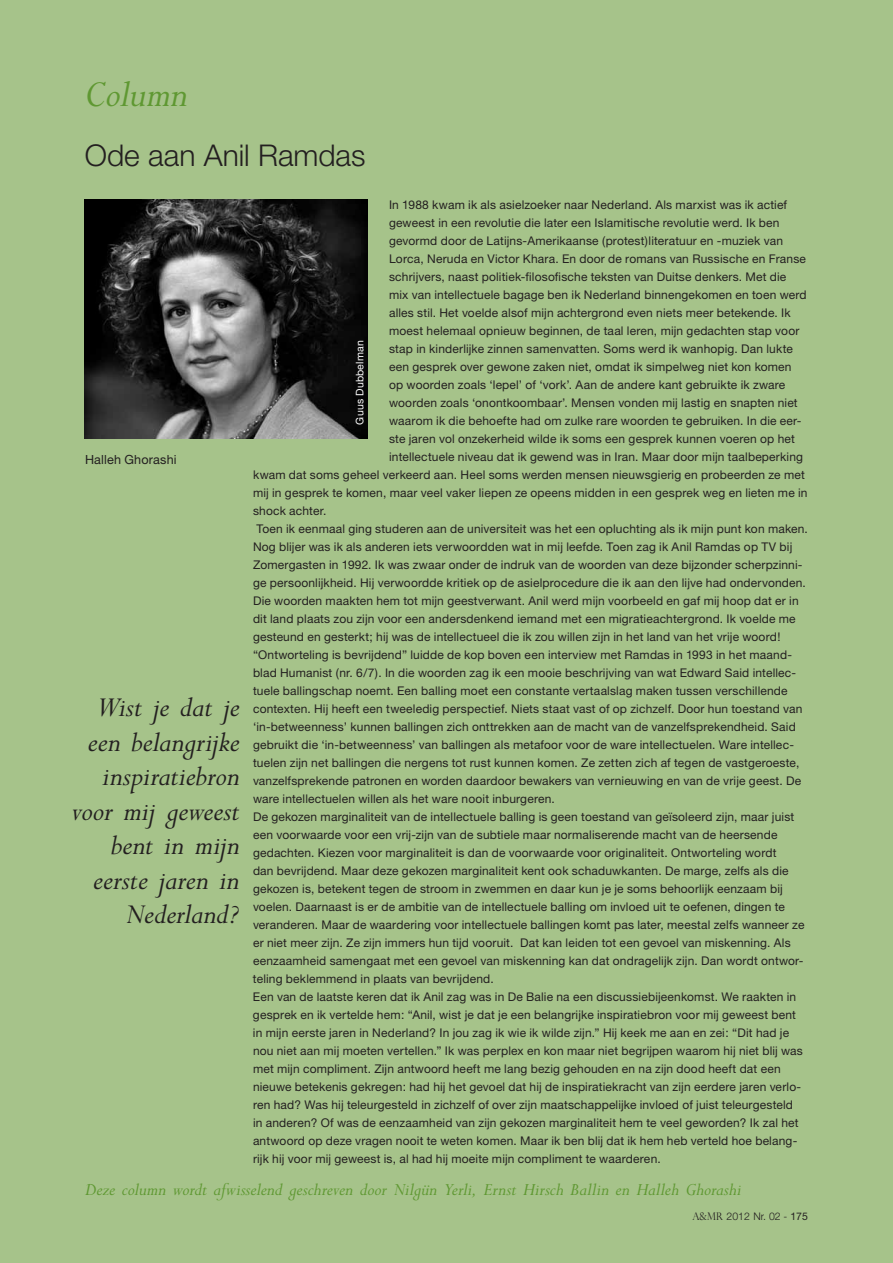
<style>
.page{position:relative;width:893px;height:1263px;background:#a6c38a}
.page>*{position:absolute;margin:0;border:0;box-sizing:border-box;transform-origin:0 0}
.t1{font:italic 42px "M Perpetua";letter-spacing:-.005em;color:#5f9832}
.t2{font:italic 31.5px/34.5px "M Perpetua";letter-spacing:-.005em;color:#231f20;text-align:right}
.t3{font:300 30px "Helvetica Neue";color:#231f20}
.t4{font:italic 19.5px "M Perpetua";letter-spacing:-.005em;color:#5f9832}
.t5{font:12.6px "Helvetica Neue";color:#231f20}
.t6{font:12px "Helvetica Neue";letter-spacing:.015em;color:#231f20}
.t7{font:300 10.5px "Helvetica Neue";color:#231f20}
.t8{font:10.5px "Helvetica Neue";letter-spacing:.02em;color:#fff}
.s1{font-family:"Perpetua Titling"}
.s2{font-weight:400}
</style>
<div class="page">
<img style="left:85px;top:200px;width:283px;height:238px">
<h1 class="t1" style="left:85px;top:73px;width:104px">Column</h1>
<h3 class="t3" style="left:85px;top:137px;width:282px">Ode aan Anil Ramdas</h3>
<p class="t5" style="left:85px;top:452px;width:93px">Halleh Ghorashi</p>
<h2 class="t2" style="left:72px;top:691px;width:170px">Wist je dat je een belangrijke inspiratiebron voor mij geweest bent in mijn eerste jaren in<br>Nederland?</h2>
<p class="t6" style="left:389px;top:198px;width:400px">I n 1988 kwam ik als asielzoeker naar Nederland. Als marxist was ik actief</p>
<p class="t6" style="left:389px;top:216px;width:392px">geweest in een revolutie die later een Islamitische revolutie werd. I k ben</p>
<p class="t6" style="left:389px;top:234px;width:395px">gevormd door de Latijns-Amerikaanse (protest)literatuur en -muziek van</p>
<p class="t6" style="left:389px;top:252px;width:418px">Lorca, Neruda en Victor Khara. En door de romans van Russische en Franse</p>
<p class="t6" style="left:389px;top:270px;width:399px">schrijvers, naast politiek-filosofische teksten van Duitse denkers. Met die</p>
<p class="t6" style="left:389px;top:288px;width:419px">mix van intellectuele bagage ben ik Nederland binnengekomen en toen werd</p>
<p class="t6" style="left:389px;top:306px;width:403px">alles stil. Het voelde alsof mijn achtergrond even niets meer betekende. I k</p>
<p class="t6" style="left:389px;top:324px;width:412px">moest helemaal opnieuw beginnen, de taal leren, mijn gedachten stap voor</p>
<p class="t6" style="left:389px;top:342px;width:405px">stap in kinderlijke zinnen samenvatten. Soms werd ik wanhopig. Dan lukte</p>
<p class="t6" style="left:389px;top:360px;width:404px">een gesprek over gewone zaken niet, omdat ik simpelweg niet kon komen</p>
<p class="t6" style="left:389px;top:378px;width:398px">op woorden zoals ‘lepel’ of ‘vork’. Aan de andere kant gebruikte ik zware</p>
<p class="t6" style="left:389px;top:396px;width:410px">woorden zoals ‘onontkoombaar’. Mensen vonden mij lastig en snapten niet</p>
<p class="t6" style="left:389px;top:414px;width:414px">waarom ik die behoefte had om zulke rare woorden te gebruiken. I n die eer-</p>
<p class="t6" style="left:389px;top:432px;width:407px">ste jaren vol onzekerheid wilde ik soms een gesprek kunnen voeren op het</p>
<p class="t6" style="left:389px;top:450px;width:415px">intellectuele niveau dat ik gewend was in I ran. Maar door mijn taalbeperking</p>
<p class="t6" style="left:253px;top:468px;width:553px">kwam dat soms geheel verkeerd aan. Heel soms werden mensen nieuwsgierig en probeerden ze met</p>
<p class="t6" style="left:253px;top:486px;width:556px">mij in gesprek te komen, maar veel vaker liepen ze opeens midden in een gesprek weg en lieten me in</p>
<p class="t6" style="left:253px;top:504px;width:75px">shock achter.</p>
<p class="t6" style="left:256px;top:522px;width:553px">Toen ik eenmaal ging studeren aan de universiteit was het een opluchting als ik mijn punt kon maken.</p>
<p class="t6" style="left:253px;top:540px;width:541px">Nog blijer was ik als anderen iets verwoordden wat in mij leefde. Toen zag ik Anil Ramdas op TV bij</p>
<p class="t6" style="left:253px;top:558px;width:551px">Zomergasten in 1992. I k was zwaar onder de indruk van de woorden van deze bijzonder scherpzinni-</p>
<p class="t6" style="left:253px;top:576px;width:554px">ge persoonlijkheid. Hij verwoordde kritiek op de asielprocedure die ik aan den lijve had ondervonden.</p>
<p class="t6" style="left:253px;top:594px;width:547px">Die woorden maakten hem tot mijn geestverwant. Anil werd mijn voorbeeld en gaf mij hoop dat er in</p>
<p class="t6" style="left:253px;top:612px;width:544px">dit land plaats zou zijn voor een andersdenkend iemand met een migratieachtergrond. I k voelde me</p>
<p class="t6" style="left:253px;top:630px;width:529px">gesteund en gesterkt; hij was de intellectueel die ik zou willen zijn in het land van het vrije woord!</p>
<p class="t6" style="left:253px;top:648px;width:540px">“Ontworteling is bevrijdend” luidde de kop boven een interview met Ramdas in 1993 in het maand-</p>
<p class="t6" style="left:253px;top:666px;width:545px">blad Humanist (nr. 6/7). I n die woorden zag ik een mooie beschrijving van wat Edward Said intellec-</p>
<p class="t6" style="left:253px;top:684px;width:536px">tuele ballingschap noemt. Een balling moet een constante vertaalslag maken tussen verschillende</p>
<p class="t6" style="left:253px;top:702px;width:551px">contexten. Hij heeft een tweeledig perspectief. Niets staat vast of op zichzelf. Door hun toestand van</p>
<p class="t6" style="left:253px;top:720px;width:544px">‘in-betweenness’ kunnen ballingen zich onttrekken aan de macht van de vanzelfsprekendheid. Said</p>
<p class="t6" style="left:253px;top:738px;width:543px">gebruikt die ‘in-betweenness’ van ballingen als metafoor voor de ware intellectuelen. Ware intellec-</p>
<p class="t6" style="left:253px;top:756px;width:548px">tuelen zijn net ballingen die nergens tot rust kunnen komen. Ze zetten zich af tegen de vastgeroeste,</p>
<p class="t6" style="left:253px;top:774px;width:550px">vanzelfsprekende patronen en worden daardoor bewakers van vernieuwing en van de vrije geest. De</p>
<p class="t6" style="left:253px;top:792px;width:303px">ware intellectuelen willen als het ware nooit inburgeren.</p>
<p class="t6" style="left:253px;top:810px;width:543px">De gekozen marginaliteit van de intellectuele balling is geen toestand van geïsoleerd zijn, maar juist</p>
<p class="t6" style="left:253px;top:828px;width:526px">een voorwaarde voor een vrij-zijn van de subtiele maar normaliserende macht van de heersende</p>
<p class="t6" style="left:253px;top:846px;width:525px">gedachten. Kiezen voor marginaliteit is dan de voorwaarde voor originaliteit. Ontworteling wordt</p>
<p class="t6" style="left:253px;top:864px;width:537px">dan bevrijdend. Maar deze gekozen marginaliteit kent ook schaduwkanten. De marge, zelfs als die</p>
<p class="t6" style="left:253px;top:882px;width:531px">gekozen is, betekent tegen de stroom in zwemmen en daar kun je je soms behoorlijk eenzaam bij</p>
<p class="t6" style="left:253px;top:900px;width:533px">voelen. Daarnaast is er de ambitie van de intellectuele balling om invloed uit te oefenen, dingen te</p>
<p class="t6" style="left:253px;top:918px;width:553px">veranderen. Maar de waardering voor intellectuele ballingen komt pas later, meestal zelfs wanneer ze</p>
<p class="t6" style="left:253px;top:936px;width:539px">er niet meer zijn. Ze zijn immers hun tijd vooruit. Dat kan leiden tot een gevoel van miskenning. Als</p>
<p class="t6" style="left:253px;top:954px;width:552px">eenzaamheid samengaat met een gevoel van miskenning kan dat ondragelijk zijn. Dan wordt ontwor-</p>
<p class="t6" style="left:253px;top:972px;width:242px">teling beklemmend in plaats van bevrijdend.</p>
<p class="t6" style="left:253px;top:990px;width:545px">Een van de laatste keren dat ik Anil zag was in De Balie na een discussiebijeenkomst. We raakten in</p>
<p class="t6" style="left:253px;top:1008px;width:545px">gesprek en ik vertelde hem: “Anil, wist je dat je een belangrijke inspiratiebron voor mij geweest bent</p>
<p class="t6" style="left:253px;top:1026px;width:538px">in mijn eerste jaren in Nederland? I n jou zag ik wie ik wilde zijn.” H ij keek me aan en zei: “Dit had je</p>
<p class="t6" style="left:253px;top:1044px;width:551px">nou niet aan mij moeten vertellen.” I k was perplex en kon maar niet begrijpen waarom hij niet blij was</p>
<p class="t6" style="left:253px;top:1062px;width:529px">met mijn compliment. Zijn antwoord heeft me lang bezig gehouden en na zijn dood heeft dat een</p>
<p class="t6" style="left:253px;top:1080px;width:550px">nieuwe betekenis gekregen: had hij het gevoel dat hij de inspiratiekracht van zijn eerdere jaren verlo-</p>
<p class="t6" style="left:253px;top:1098px;width:541px">ren had? Was hij teleurgesteld in zichzelf of over zijn maatschappelijke invloed of juist teleurgesteld</p>
<p class="t6" style="left:253px;top:1116px;width:547px">in anderen? Of was de eenzaamheid van zijn gekozen marginaliteit hem te veel geworden? I k zal het</p>
<p class="t6" style="left:253px;top:1134px;width:546px">antwoord op deze vragen nooit te weten komen. Maar ik ben blij dat ik hem heb verteld hoe belang-</p>
<p class="t6" style="left:253px;top:1152px;width:409px">rijk hij voor mij geweest is, al had hij moeite mijn compliment te waarderen.</p>
<p class="t8" style="left:353px;top:424px;width:86px;rotate:-90deg">Guus Dubbelman</p>
<h3 class="t4" style="left:85px;top:1179px;width:658px">Deze column wordt afwisselend geschreven door Nilgün Yerli, Ernst Hirsch Ballin en Halleh Ghorashi</h3>
<p class="t7" style="left:692px;top:1210px;width:117px"><span class="s1">A&amp;MR</span> 2012 Nr. 02 - <span class="s2">175</span></p>
</div>
